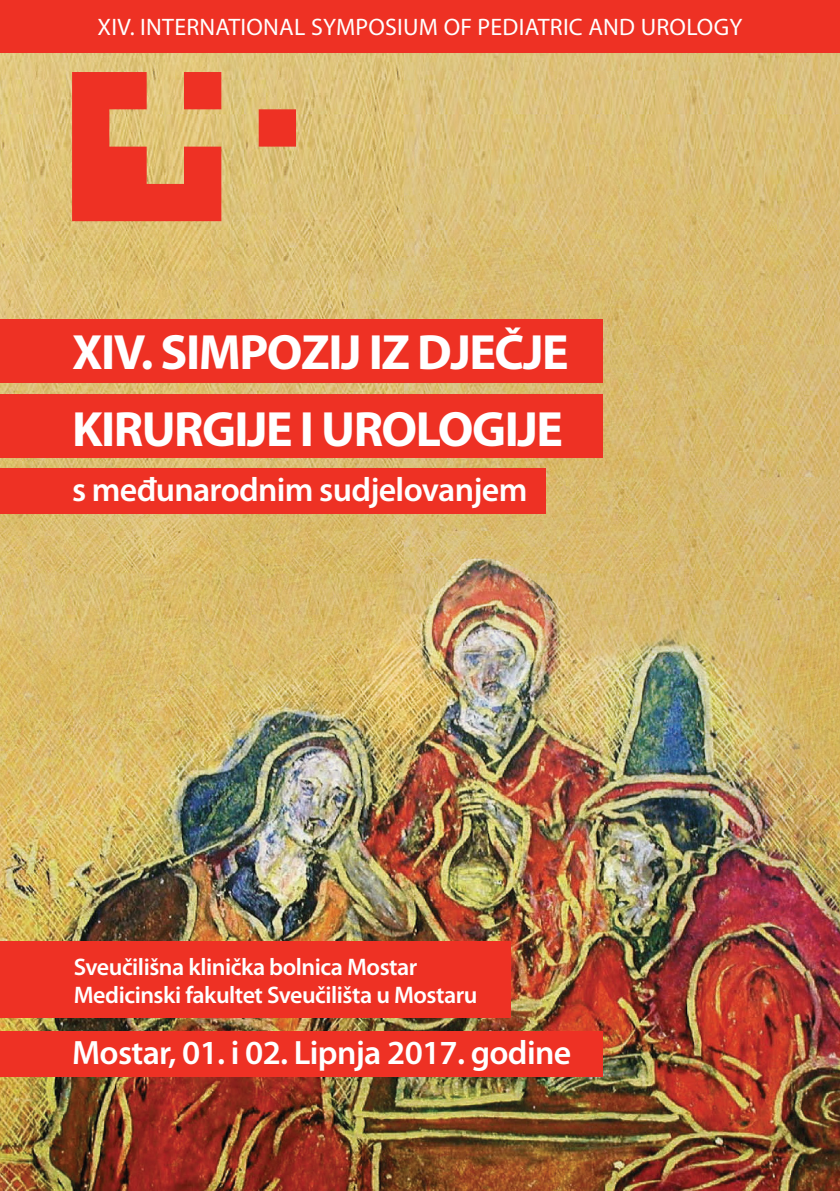
<style>
.page{position:relative;width:840px;height:1191px;background:#fff}
.page>*{position:absolute;margin:0;border:0;box-sizing:border-box;transform-origin:0 0}
.t1{font:700 49.8px "Myriad Pro";letter-spacing:-.03em;color:#fff}
.t2{font:600 33.8px "Myriad Pro";letter-spacing:-.02em;color:#fff}
.t3{font:600 24px/27.8px "Myriad Pro";letter-spacing:-.02em;color:#fff}
.t4{font:24px "Myriad Pro";letter-spacing:.01em;color:#fff}
</style>
<div class="page">
<img style="left:0;top:52px;width:839px;height:1139px">
<div style="left:0;top:319px;width:602px;height:64px;background:#ee3124"></div>
<div style="left:0;top:394px;width:602px;height:64px;background:#ee3124"></div>
<div style="left:0;top:941px;width:510px;height:77px;background:#ee3124"></div>
<div style="left:0;top:1031px;width:602px;height:45px;background:#ee3124"></div>
<div style="left:0;top:0;width:839px;height:52px;background:#ee3124"></div>
<div style="left:0;top:468px;width:545px;height:46px;background:#ee3124"></div>
<svg style="left:72px;top:72px;width:224px;height:149px;background:#e6784d"></svg>
<p class="t4" style="left:98px;top:12px;width:645px">XIV. INTERNATIONAL SYMPOSIUM OF PEDIATRIC AND UROLOGY</p>
<h1 class="t1" style="left:72px;top:320px;width:498px">XIV. SIMPOZIJ IZ DJEČJE</h1>
<h1 class="t1" style="left:72px;top:396px;width:492px">KIRURGIJE I UROLOGIJE</h1>
<h2 class="t2" style="left:72px;top:468px;width:456px">s međunarodnim sudjelovanjem</h2>
<p class="t3" style="left:74px;top:953px;width:405px">Sveučilišna klinička bolnica Mostar<br>Medicinski fakultet Sveučilišta u Mostaru</p>
<h2 class="t2" style="left:72px;top:1031px;width:500px">Mostar, 01. i 02. Lipnja 2017. godine</h2>
</div>
